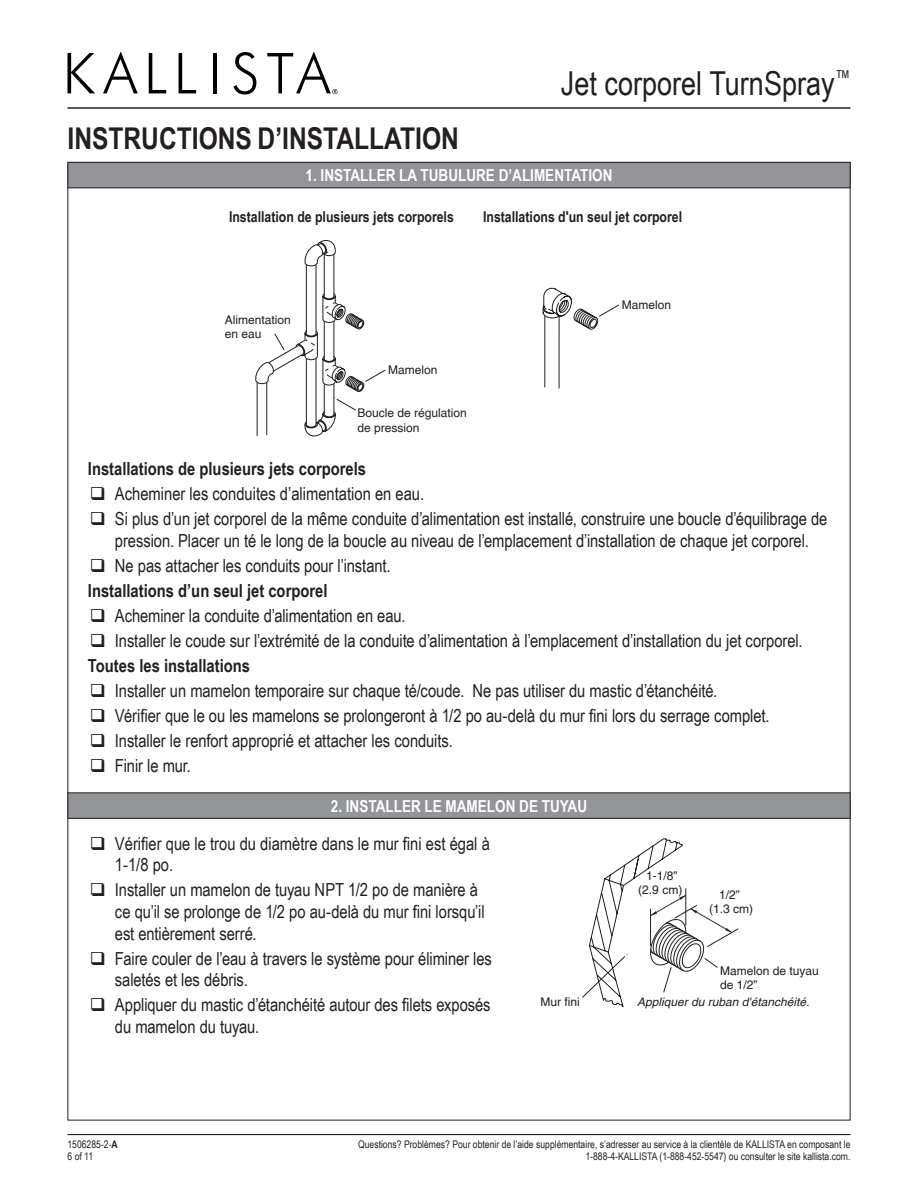
<style>
.page{position:relative;width:918px;height:1188px;background:#fff}
.page>*{position:absolute;margin:0;border:0;box-sizing:border-box;transform-origin:0 0}
.t1{font:33px "Arial Narrow";color:#231f20}
.t2{font:700 30px "Arial Narrow";color:#231f20}
.t3{font:18px/21.6px "Arial Narrow";letter-spacing:-.005em;color:#231f20}
.Install_Steps{font:700 18px "Arial Narrow";color:#231f20}
.Section_Heading{font:700 16.5px "Arial Narrow";color:#fff}
.t4{font:700 15px "Arial Narrow";color:#231f20}
.t5{font:12px/14.4px "Helvetica";color:#231f20}
.t6{font:italic 11.7px "Helvetica";color:#231f20}
.t7{font:10.5px/12.6px "Arial Narrow";color:#231f20}
.s1{font-weight:700}
</style>
<div class="page">
<svg style="left:68px;top:53px;width:27px;height:40px"></svg>
<svg style="left:103px;top:51px;width:35px;height:42px"></svg>
<svg style="left:149px;top:53px;width:17px;height:40px"></svg>
<svg style="left:179px;top:53px;width:17px;height:40px"></svg>
<hr style="left:213px;top:53px;width:4px;height:40px;background:#000">
<svg style="left:233px;top:52px;width:23px;height:42px"></svg>
<svg style="left:267px;top:51px;width:70px;height:43px"></svg>
<hr style="left:68px;top:107px;width:782px;height:2px;background:#231f20">
<hr style="left:68px;top:1134px;width:782px;height:1px;background:#231f20">
<hr style="left:544px;top:316px;width:1px;height:71px;background:#231f20">
<hr style="left:559px;top:317px;width:1px;height:71px;background:#231f20">
<svg style="left:542px;top:287px;width:77px;height:43px"></svg>
<svg style="left:255px;top:239px;width:130px;height:198px"></svg>
<svg style="left:582px;top:838px;width:156px;height:170px"></svg>
<div style="left:68px;top:162px;width:782px;height:26px;background:#939598"></div>
<div style="left:68px;top:162px;width:782px;height:26px;border:1px solid #231f20"></div>
<div style="left:68px;top:793px;width:782px;height:25px;background:#939598"></div>
<div style="left:68px;top:792px;width:782px;height:27px;border:1px solid #231f20"></div>
<h2 class="t2" style="left:68px;top:115px;width:393px">INSTRUCTIONS D’INSTALLATION</h2>
<h1 class="t1" style="left:561px;top:59px;width:291px">Jet corporel TurnSpray<sup>™</sup></h1>
<p class="Section_Heading" style="left:306px;top:163px;width:308px">1. INSTALLER LA TUBULURE D’ALIMENTATION</p>
<p class="t4" style="left:229px;top:206px;width:226px">Installation de plusieurs jets corporels</p>
<p class="t4" style="left:483px;top:206px;width:201px">Installations d'un seul jet corporel</p>
<p class="t5" style="left:225px;top:313px;width:68px">Alimentation en eau</p>
<p class="t5" style="left:388px;top:363px;width:51px">Mamelon</p>
<p class="t5" style="left:357px;top:406px;width:111px">Boucle de régulation de pression</p>
<p class="t5" style="left:622px;top:297px;width:51px">Mamelon</p>
<p class="Install_Steps" style="left:88px;top:456px;width:280px">Installations de plusieurs jets corporels</p>
<p class="t3" style="left:115px;top:483px;width:311px">Acheminer les conduites d’alimentation en eau.</p>
<p class="t3" style="left:115px;top:508px;width:714px">Si plus d’un jet corporel de la même conduite d’alimentation est installé, construire une boucle d’équilibrage de pression. Placer un té le long de la boucle au niveau de l’emplacement d’installation de chaque jet corporel.</p>
<p class="t3" style="left:115px;top:554px;width:277px">Ne pas attacher les conduits pour l’instant.</p>
<p class="Install_Steps" style="left:88px;top:577px;width:241px">Installations d’un seul jet corporel</p>
<p class="t3" style="left:115px;top:604px;width:292px">Acheminer la conduite d’alimentation en eau.</p>
<p class="t3" style="left:115px;top:629px;width:689px">Installer le coude sur l’extrémité de la conduite d’alimentation à l’emplacement d’installation du jet corporel.</p>
<p class="Install_Steps" style="left:88px;top:652px;width:164px">Toutes les installations</p>
<p class="t3" style="left:115px;top:679px;width:604px">Installer un mamelon temporaire sur chaque té/coude. Ne pas utiliser du mastic d’étanchéité.</p>
<p class="t3" style="left:115px;top:704px;width:656px">Vérifier que le ou les mamelons se prolongeront à 1/2 po au-delà du mur fini lors du serrage complet.</p>
<p class="t3" style="left:115px;top:729px;width:339px">Installer le renfort approprié et attacher les conduits.</p>
<p class="t3" style="left:115px;top:754px;width:77px">Finir le mur.</p>
<p class="Section_Heading" style="left:331px;top:793px;width:258px">2. INSTALLER LE MAMELON DE TUYAU</p>
<p class="t3" style="left:115px;top:832px;width:376px">Vérifier que le trou du diamètre dans le mur fini est égal à<br>1-1/8 po.</p>
<p class="t3" style="left:115px;top:879px;width:371px">Installer un mamelon de tuyau NPT 1/2 po de manière à ce qu’il se prolonge de 1/2 po au-delà du mur fini lorsqu’il est entièrement serré.</p>
<p class="t3" style="left:115px;top:947px;width:379px">Faire couler de l’eau à travers le système pour éliminer les saletés et les débris.</p>
<p class="t3" style="left:115px;top:993px;width:377px">Appliquer du mastic d’étanchéité autour des filets exposés du mamelon du tuyau.</p>
<p class="t5" style="left:540px;top:995px;width:41px">Mur fini</p>
<p class="t5" style="left:638px;top:869px;width:46px;text-align:center">1-1/8” (2.9 cm)</p>
<p class="t5" style="left:709px;top:887px;width:46px;text-align:center">1/2” (1.3 cm)</p>
<p class="t5" style="left:720px;top:963px;width:100px">Mamelon de tuyau de 1/2”</p>
<p class="t6" style="left:637px;top:995px;width:177px">Appliquerdu ruban d'étanchéité.</p>
<p class="t7" style="left:68px;top:1137px;width:52px">1506285-2-<span class="s1">A<br></span>6 of 11</p>
<p class="t7" style="left:358px;top:1137px;width:494px;text-align:right">Questions? Problèmes? Pour obtenir de l’aide supplémentaire, s’adresser au service à la clientèle de KALLISTA en composant le<br>1-888-4-KALLISTA (1-888-452-5547) ou consulter le site kallista.com.</p>
</div>
